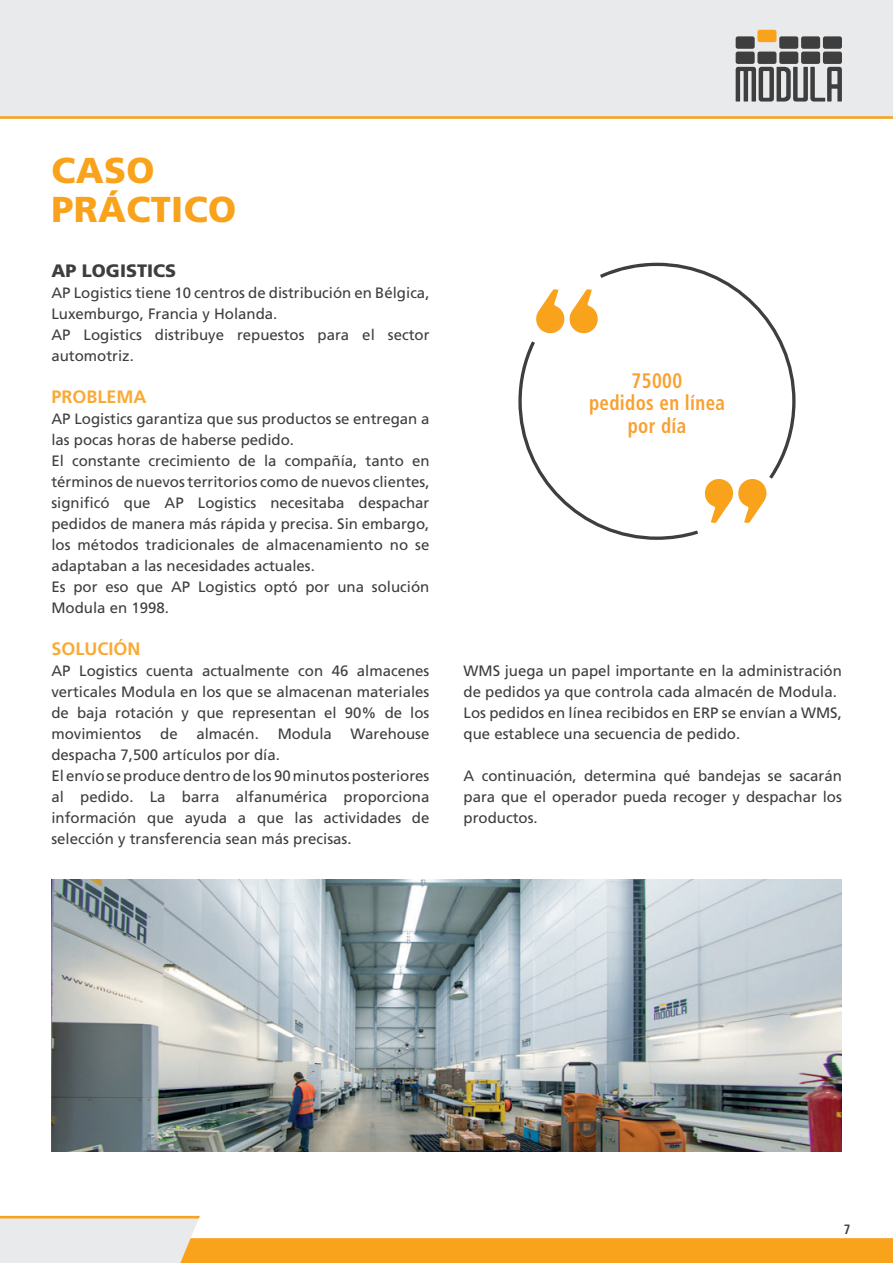
<style>
.page{position:relative;width:893px;height:1263px;background:#fff}
.page>*{position:absolute;margin:0;border:0;box-sizing:border-box;transform-origin:0 0}
.t1{font:900 36px/39px "Frutiger LT Std";letter-spacing:.01em;color:#f9a21c}
.t2{font:700 condensed 21px/22.5px "Frutiger LT Std";letter-spacing:.02em;color:#f9a030;text-align:center;scale:.9 1}
.t3{font:700 18px "Frutiger LT Std";color:#faaa34}
.t4{font:900 18px "Frutiger LT Std";color:#3e3e3f}
.t5{font:15px/21px "Frutiger LT Std";color:#3e3e3f}
.t6{font:700 condensed 13.5px "Frutiger LT Std";color:#3e3e3f;scale:.94 1}
</style>
<div class="page">
<svg style="left:0;top:1216px;width:893px;height:47px"></svg>
<div style="left:0;top:0;width:893px;height:116px;background:#e9eaeb"></div>
<svg style="left:0;top:116px;width:893px;height:3px;background:#f6ac3a"></svg>
<div style="left:736px;top:36px;width:19px;height:13px;background:#3e3e3f;border-radius:2px"></div>
<div style="left:757px;top:30px;width:19px;height:12px;background:#f9a21c;border-radius:2px"></div>
<div style="left:779px;top:36px;width:19px;height:13px;background:#3e3e3f;border-radius:2px"></div>
<div style="left:801px;top:36px;width:19px;height:13px;background:#3e3e3f;border-radius:2px"></div>
<div style="left:823px;top:36px;width:19px;height:13px;background:#3e3e3f;border-radius:2px"></div>
<div style="left:736px;top:52px;width:19px;height:12px;background:#3e3e3f;border-radius:2px"></div>
<div style="left:757px;top:52px;width:19px;height:12px;background:#3e3e3f;border-radius:2px"></div>
<div style="left:779px;top:52px;width:19px;height:12px;background:#3e3e3f;border-radius:2px"></div>
<div style="left:801px;top:52px;width:19px;height:12px;background:#3e3e3f;border-radius:2px"></div>
<div style="left:823px;top:52px;width:19px;height:12px;background:#3e3e3f;border-radius:2px"></div>
<svg style="left:736px;top:67px;width:106px;height:35px;background:#8a8b8c"></svg>
<svg style="left:518px;top:262px;width:278px;height:278px"></svg>
<img style="left:51px;top:879px;width:791px;height:273px">
<h1 class="t1" style="left:51px;top:151px;width:186px">CASO<br>PRÁCTICO</h1>
<p class="t4" style="left:51px;top:260px;width:126px">AP LOGISTICS</p>
<p class="t5" style="left:51px;top:282px;width:379px">AP Logistics tiene 10 centros de distribución en Bélgica, Luxemburgo, Francia y Holanda.<br>AP Logistics distribuye repuestos para el sector automotriz.</p>
<p class="t3" style="left:51px;top:386px;width:97px">PROBLEMA</p>
<p class="t5" style="left:51px;top:408px;width:380px">AP Logistics garantiza que sus productos se entregan a las pocas horas de haberse pedido.<br>El constante crecimiento de la compañía, tanto en términos de nuevos territorios como de nuevos clientes, significó que AP Logistics necesitaba despachar pedidos de manera más rápida y precisa. Sin embargo, los métodos tradicionales de almacenamiento no se adaptaban a las necesidades actuales.<br>Es por eso que AP Logistics optó por una solución Modula en 1998.</p>
<p class="t3" style="left:51px;top:638px;width:91px">SOLUCIÓN</p>
<p class="t5" style="left:51px;top:660px;width:379px">AP Logistics cuenta actualmente con 46 almacenes verticales Modula en los que se almacenan materiales de baja rotación y que representan el 90% de los movimientos de almacén. Modula Warehouse despacha 7,500 artículos por día.<br>El envío se produce dentro de los 90 minutos posteriores al pedido. La barra alfanumérica proporciona información que ayuda a que las actividades de selección y transferencia sean más precisas.</p>
<h2 class="t2" style="left:589px;top:369px;width:153px">75000<br>pedidos en línea por día</h2>
<p class="t5" style="left:463px;top:660px;width:380px">WMS juega un papel importante en la administración de pedidos ya que controla cada almacén de Modula.<br>Los pedidos en línea recibidos en ERP se envían a WMS, que establece una secuencia de pedido.</p>
<p class="t5" style="left:463px;top:765px;width:380px;text-align:justify">A continuación, determina qué bandejas se sacarán para que el operador pueda recoger y despachar los productos.</p>
<p class="t6" style="left:844px;top:1221px;width:9px">7</p>
</div>
